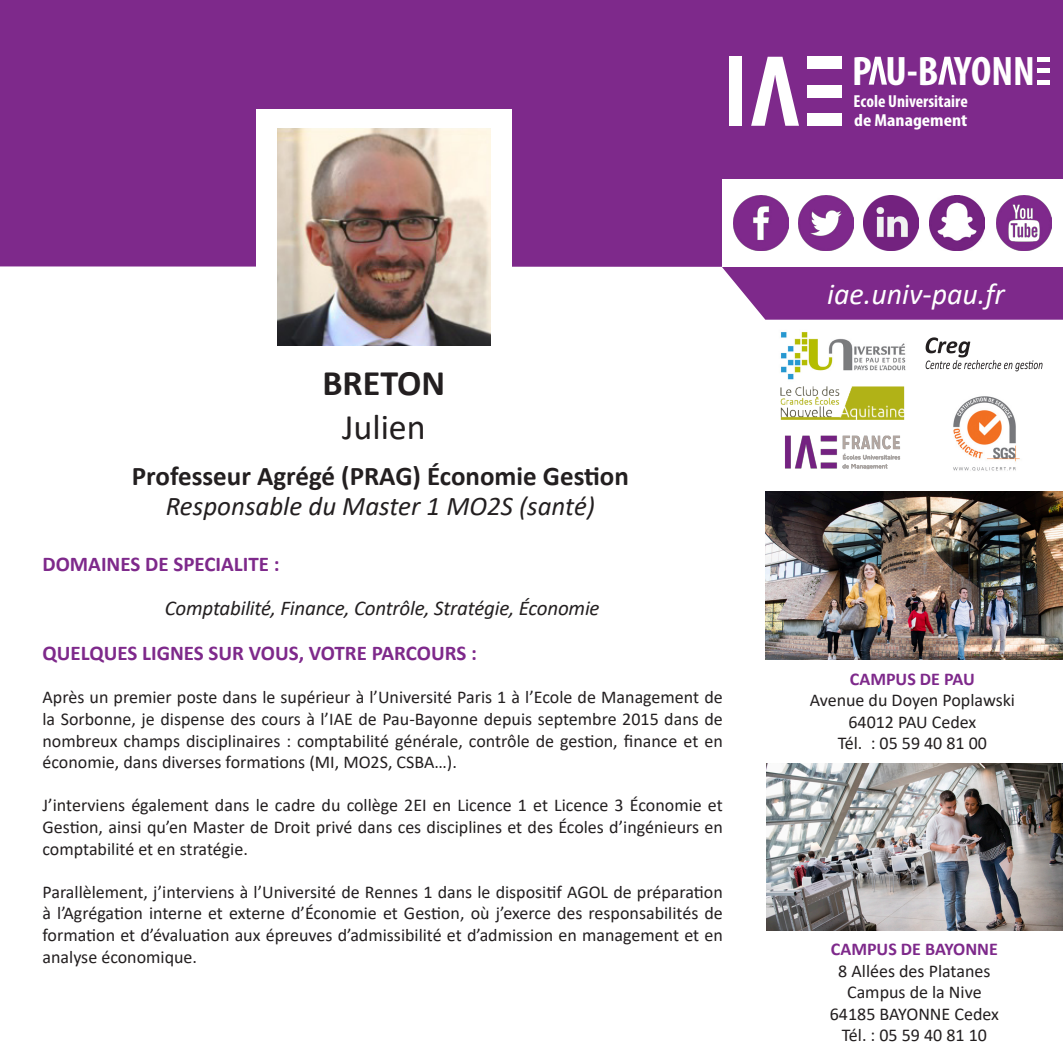
<style>
.page{position:relative;width:1063px;height:1063px;background:#fff}
.page>*{position:absolute;margin:0;border:0;box-sizing:border-box;transform-origin:0 0}
.t1{font:700 condensed 41.4px "Myriad Pro";color:#fff;scale:1.04 1}
.t2{font:700 36px "Calibri";color:#231f20}
.t3{font:36px "Calibri";color:#231f20}
.t4{font:italic 30px "Calibri";color:#fff}
.t5{font:700 27px "Calibri";color:#231f20}
.t6{font:italic 27px "Calibri";color:#231f20}
.t7{font:700 21px "Calibri";color:#7e298b}
.t8{font:italic 21px "Calibri";letter-spacing:-.01em;color:#231f20}
.t9{font:18px/21.6px "Calibri";color:#231f20;text-align:justify}
.t10{font:700 18px "Calibri";color:#7e298b}
.t11{font:700 condensed 17.4px/18.6px "Myriad Pro";color:#fff}
</style>
<div class="page">
<svg style="left:0;top:0;width:1063px;height:320px;background:#8b3f97"></svg>
<div style="left:256px;top:109px;width:256px;height:259px;background:#fff"></div>
<img style="left:277px;top:128px;width:213px;height:218px">
<img style="left:766px;top:492px;width:297px;height:167px">
<img style="left:767px;top:763px;width:296px;height:167px">
<div style="left:722px;top:179px;width:341px;height:87px;background:#fff"></div>
<img style="left:733px;top:195px;width:55px;height:55px">
<img style="left:798px;top:195px;width:55px;height:55px">
<img style="left:864px;top:195px;width:55px;height:55px">
<img style="left:930px;top:195px;width:54px;height:55px">
<img style="left:996px;top:195px;width:55px;height:55px">
<div style="left:729px;top:57px;width:13px;height:69px;background:#fff"></div>
<svg style="left:751px;top:57px;width:48px;height:69px"></svg>
<div style="left:807px;top:57px;width:35px;height:12px;background:#fff"></div>
<div style="left:807px;top:113px;width:35px;height:13px;background:#fff"></div>
<div style="left:807px;top:85px;width:35px;height:12px;background:#fff"></div>
<hr style="left:1037px;top:57px;width:12px;height:4px;background:#fff">
<div style="left:1037px;top:68px;width:12px;height:5px;background:#fff"></div>
<div style="left:1037px;top:80px;width:12px;height:5px;background:#fff"></div>
<svg style="left:869px;top:57px;width:18px;height:28px"></svg>
<svg style="left:938px;top:57px;width:18px;height:28px"></svg>
<img style="left:953px;top:396px;width:67px;height:75px">
<img style="left:781px;top:332px;width:125px;height:48px">
<img style="left:785px;top:435px;width:116px;height:35px">
<img style="left:781px;top:386px;width:124px;height:34px">
<svg style="left:926px;top:337px;width:117px;height:34px"></svg>
<p class="t2" style="left:322px;top:358px;width:124px">BRETON</p>
<p class="t3" style="left:342px;top:402px;width:85px">Julien</p>
<p class="t5" style="left:132px;top:457px;width:499px">Professeur Agrégé (PRAG) Économie Gestion</p>
<p class="t6" style="left:166px;top:487px;width:431px">Responsable du Master 1 MO2S (santé)</p>
<p class="t7" style="left:43px;top:550px;width:239px">DOMAINES DE SPECIALITE :</p>
<p class="t8" style="left:165px;top:593px;width:436px">Comptabilité, Finance, Contrôle, Stratégie, Économie</p>
<p class="t7" style="left:43px;top:638px;width:436px">QUELQUES LIGNES SUR VOUS, VOTRE PARCOURS :</p>
<p class="t9" style="left:43px;top:686px;width:682px">Après un premier poste dans le supérieur à l’Université Paris 1 à l’Ecole de Management de la Sorbonne, je dispense des cours à l’IAE de Pau-Bayonne depuis septembre 2015 dans de nombreux champs disciplinaires : comptabilité générale, contrôle de gestion, finance et en économie, dans diverses formations (MI, MO2S, CSBA…).</p>
<p class="t9" style="left:43px;top:794px;width:682px">J’interviens également dans le cadre du collège 2EI en Licence 1 et Licence 3 Économie et Gestion, ainsi qu’en Master de Droit privé dans ces disciplines et des Écoles d’ingénieurs en comptabilité et en stratégie.</p>
<p class="t9" style="left:43px;top:881px;width:682px">Parallèlement, j’interviens à l’Université de Rennes 1 dans le dispositif AGOL de préparation à l’Agrégation interne et externe d’Économie et Gestion, où j’exerce des responsabilités de formation et d’évaluation aux épreuves d’admissibilité et d’admission en management et en analyse économique.</p>
<h1 class="t1" style="left:852px;top:45px;width:177px">P U-B YONN</h1>
<p class="t11" style="left:854px;top:91px;width:116px">Ecole Universitaire de Management</p>
<p class="t4" style="left:827px;top:273px;width:179px">iae.univ-pau.fr</p>
<p class="t10" style="left:850px;top:666px;width:126px">CAMPUS DE PAU</p>
<p class="t9" style="left:810px;top:689px;width:207px">Avenue du Doyen Poplawski</p>
<p class="t9" style="left:848px;top:711px;width:129px">64012 PAU Cedex</p>
<p class="t9" style="left:838px;top:732px;width:151px">Tél. : 05 59 40 81 00</p>
<p class="t10" style="left:831px;top:936px;width:168px">CAMPUS DE BAYONNE</p>
<p class="t9" style="left:838px;top:959px;width:154px">8 Allées des Platanes</p>
<p class="t9" style="left:847px;top:981px;width:136px">Campus de la Nive</p>
<p class="t9" style="left:830px;top:1003px;width:171px">64185 BAYONNE Cedex</p>
<p class="t9" style="left:842px;top:1024px;width:147px">Tél. : 05 59 40 81 10</p>
</div>
